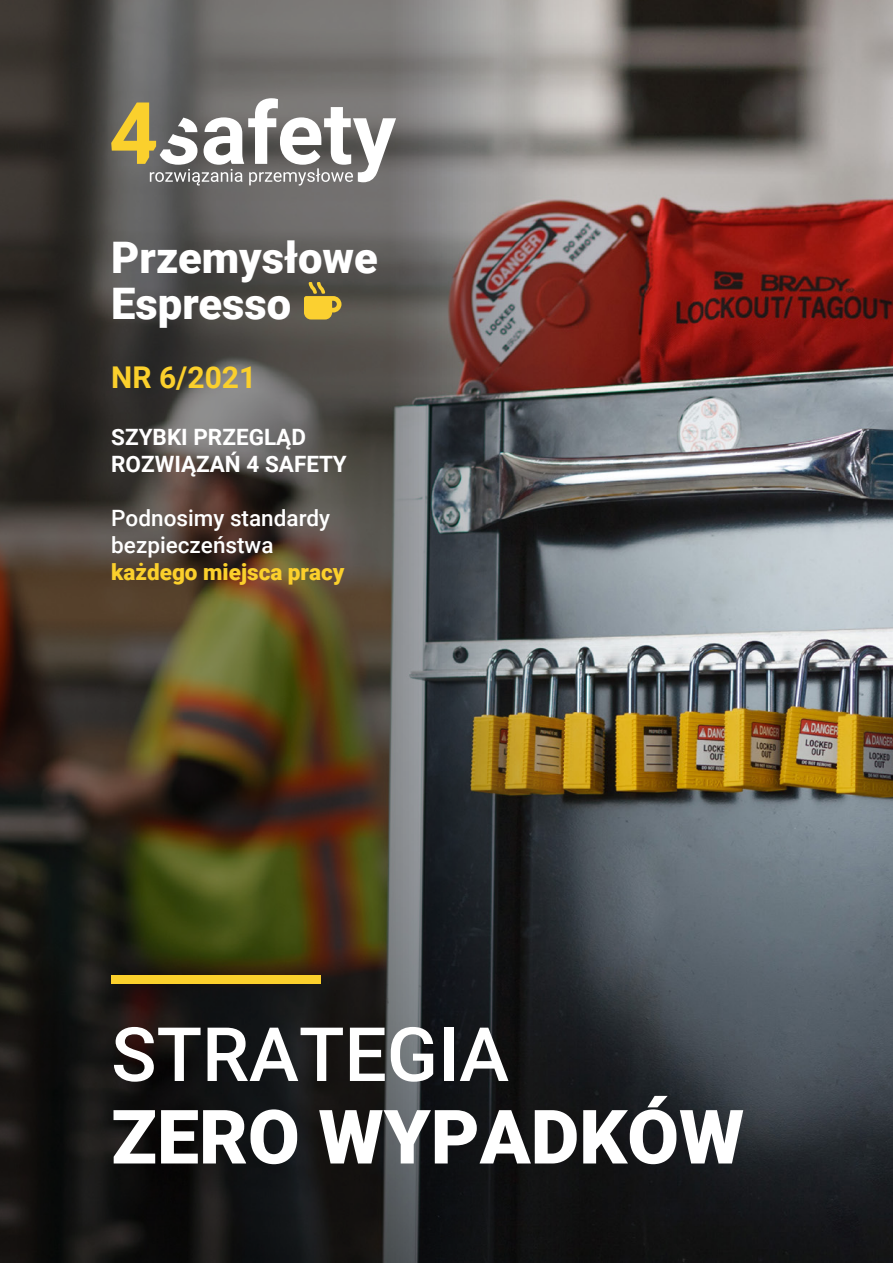
<style>
.page{position:relative;width:893px;height:1263px;background:#fff}
.page>*{position:absolute;margin:0;border:0;box-sizing:border-box;transform-origin:0 0}
.t1{font:900 75px "Roboto";color:#fff}
.t2{font:500 75px "Roboto";color:#fff}
.t3{font:900 43.5px "Roboto";color:#fff}
.t4{font:700 30px "Roboto";color:#fbd02c}
.t5{font:500 22.5px/27px "Roboto";color:#fff}
.t6{font:700 22.5px/27px "Roboto";color:#fff}
.t7{font:900 22.5px "Roboto";color:#fbd02c}
</style>
<div class="page">
<img style="left:0;top:0;width:892px;height:1263px">
<svg style="left:304px;top:282px;width:37px;height:37px"></svg>
<div style="left:111px;top:975px;width:209px;height:8px;background:#fbd02c"></div>
<svg style="left:111px;top:98px;width:285px;height:88px"></svg>
<h2 class="t3" style="left:111px;top:227px;width:268px">Przemysłowe</h2>
<h2 class="t3" style="left:111px;top:273px;width:181px">Espresso</h2>
<h3 class="t4" style="left:111px;top:356px;width:147px">NR 6/2021</h3>
<p class="t6" style="left:111px;top:422px;width:237px">SZYBKI PRZEGLĄD<br>ROZWIĄZAŃ 4 SAFETY</p>
<p class="t5" style="left:111px;top:503px;width:220px">Podnosimy standardy bezpieczeństwa</p>
<p class="t7" style="left:111px;top:556px;width:235px">każdego miejsca pracy</p>
<h1 class="t2" style="left:111px;top:1002px;width:399px">STRATEGIA</h1>
<h1 class="t1" style="left:111px;top:1084px;width:634px">ZERO WYPADKÓW</h1>
</div>
